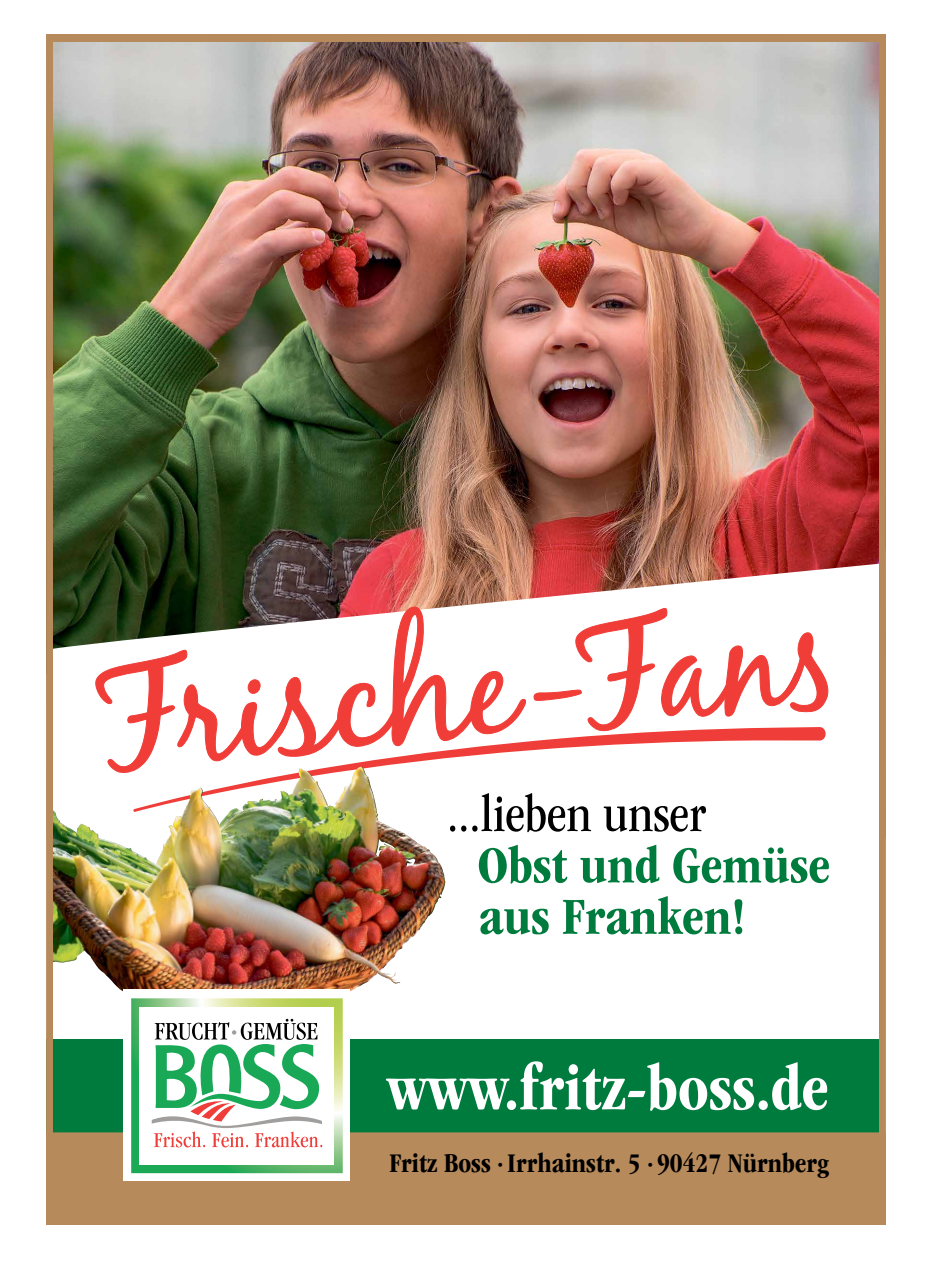
<style>
.page{position:relative;width:932px;height:1263px;background:#fff}
.page>*{position:absolute;margin:0;border:0;box-sizing:border-box;transform-origin:0 0}
.t1{font:700 condensed 67.2px "ITC Garamond Std";color:#fff}
.t2{font:700 condensed 53.7px/51.3px "ITC Garamond Std";color:#007b3e}
.t3{font:condensed 53.7px "ITC Garamond Std";color:#000}
.t4{font:700 condensed 28.05px "ITC Garamond Std";color:#000}
</style>
<div class="page">
<div style="left:46px;top:1133px;width:839px;height:92px;background:#b78a5b"></div>
<img style="left:46px;top:34px;width:839px;height:1108px">
<div style="left:123px;top:989px;width:226px;height:192px;background:#fff"></div>
<svg style="left:131px;top:998px;width:211px;height:175px"></svg>
<h2 class="t3" style="left:447px;top:784px;width:260px">...lieben unser</h2>
<h2 class="t2" style="left:477px;top:840px;width:354px">Obst und Gemüse aus Franken!</h2>
<h1 class="t1" style="left:386px;top:1050px;width:443px">www.fritz-boss.de</h1>
<p class="t4" style="left:389px;top:1148px;width:441px">Fritz Boss · Irrhainstr. 5 · 90427 Nürnberg</p>
</div>
